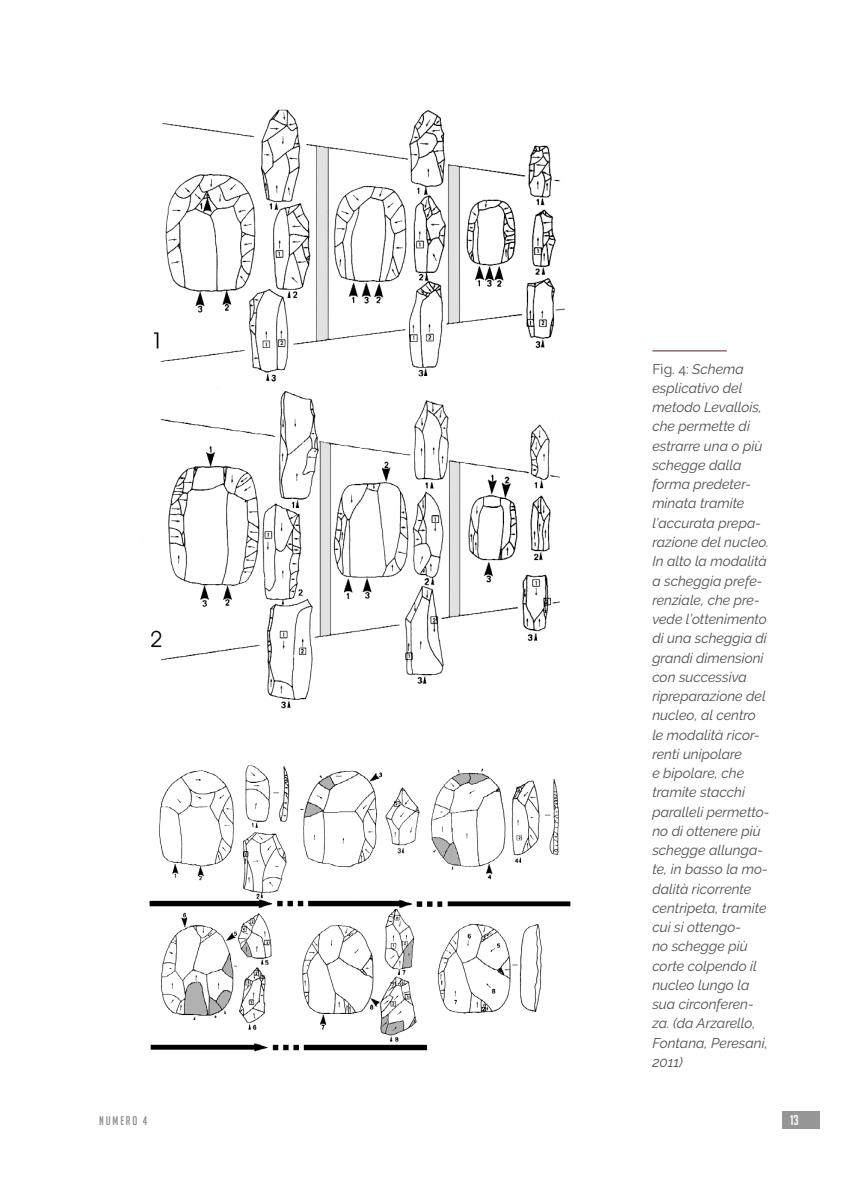
<style>
.page{position:relative;width:844px;height:1191px;background:#fff}
.page>*{position:absolute;margin:0;border:0;box-sizing:border-box;transform-origin:0 0}
.t1{font:italic 14px/19.2px "Raleway";color:#231f20}
.t2{font:14px "Big Noodle Titling";color:#fff}
.t3{font:12.25px "Big Noodle Titling";letter-spacing:.15em;color:#231f20}
.s1{font-style:normal}
</style>
<div class="page">
<div style="left:781px;top:1111px;width:38px;height:18px;background:#969697"></div>
<hr style="left:652px;top:350px;width:74px;height:1px;background:#68171d">
<img style="left:151px;top:109px;width:414px;height:600px">
<img style="left:149px;top:765px;width:422px;height:287px">
<p class="t1" style="left:652px;top:359px;width:119px"><span class="s1">Fig. 4:</span> Schema esplicativo del metodo Levallois, che permette di estrarre una o più schegge dalla forma predeter&shy;minata tramite l’accurata prepa&shy;razione del nucleo.<br>In alto la modalità a scheggia prefe&shy;renziale, che pre&shy;vede l’ottenimento di una scheggia di grandi dimensioni con successiva ripreparazione del nucleo, al centro le modalità ricor&shy;renti unipolare<br>e bipolare, che tramite stacchi paralleli permetto&shy;no di ottenere più schegge allunga&shy;te, in basso la mo&shy;dalità ricorrente centripeta, tramite cui si ottengo-<br>no schegge più corte colpendo il nucleo lungo la sua circonferen&shy;za. (da Arzarello,<br>Fontana, Peresani,<br>2011)</p>
<p class="t3" style="left:99px;top:1113px;width:50px">NUMERO 4</p>
<p class="t2" style="left:789px;top:1112px;width:10px">13</p>
</div>
